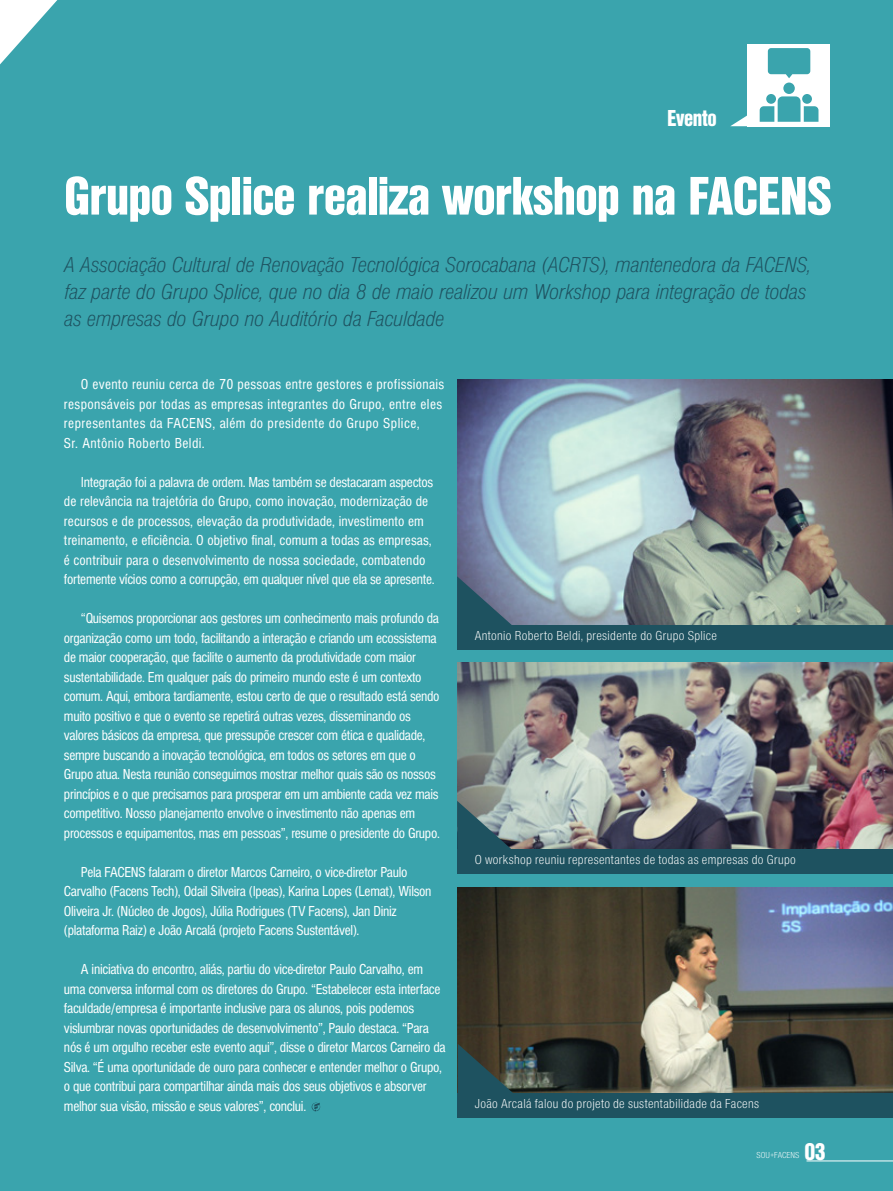
<style>
.page{position:relative;width:893px;height:1191px;background:#3aa4ad}
.page>*{position:absolute;margin:0;border:0;box-sizing:border-box;transform-origin:0 0}
.t1{font:56.4px "Nimbus Sans DOT Blac Cond";letter-spacing:-.02em;color:#fff;scale:1.04 1}
.t2{font:25.2px "Nimbus Sans DOT Blac Cond";color:#fff}
.t3{font:24px "Nimbus Sans DOT Blac Cond";color:#fff}
.t4{font:22.35px/27.2px "Nimbus Sans DOT Ligh Cond Ital";letter-spacing:-.01em;color:#1e5260;scale:1.04 1}
.t5{font:condensed 15px/19.5px "Nimbus Sans DOT";letter-spacing:-.02em;color:#fff}
.t6{font:condensed 15px/19.5px "Nimbus Sans DOT";letter-spacing:.005em;color:#fff}
.t7{font:condensed 15px/19.5px "Nimbus Sans DOT";letter-spacing:.025em;color:#fff}
.t8{font:13.5px "Nimbus Sans DOT Ligh Cond";letter-spacing:.025em;color:#fff}
.t9{font:9px "Nimbus Sans DOT Ligh Cond";color:#fff}
</style>
<div class="page">
<img style="left:458px;top:887px;width:435px;height:206px">
<hr style="left:806px;top:1160px;width:87px;height:1px;background:#fff">
<div style="left:748px;top:44px;width:82px;height:82px;background:#fff"></div>
<svg style="left:0;top:0;width:57px;height:64px"></svg>
<img style="left:457px;top:379px;width:436px;height:246px">
<img style="left:457px;top:663px;width:436px;height:186px">
<svg style="left:457px;top:576px;width:81px;height:72px"></svg>
<div style="left:458px;top:625px;width:435px;height:24px;background:#1e5260"></div>
<svg style="left:457px;top:801px;width:81px;height:72px"></svg>
<svg style="left:458px;top:1043px;width:81px;height:50px"></svg>
<div style="left:458px;top:849px;width:435px;height:24px;background:#1e5260"></div>
<div style="left:458px;top:1093px;width:435px;height:24px;background:#1e5260"></div>
<svg style="left:312px;top:1102px;width:8px;height:9px"></svg>
<svg style="left:768px;top:48px;width:42px;height:30px"></svg>
<div style="left:783px;top:83px;width:12px;height:11px;background:#3aa4ad;border-radius:50%"></div>
<svg style="left:802px;top:94px;width:10px;height:10px"></svg>
<svg style="left:731px;top:96px;width:87px;height:30px"></svg>
<div style="left:766px;top:94px;width:10px;height:10px;background:#3aa4ad;border-radius:50%"></div>
<h3 class="t3" style="left:667px;top:105px;width:51px">Evento</h3>
<h1 class="t1" style="left:64px;top:164px;width:644px">Grupo Splice realiza workshop na FACENS</h1>
<h3 class="t4" style="left:64px;top:251px;width:720px">A Associação Cultural de Renovação Tecnológica Sorocabana (ACRTS), mantenedora da FACENS, faz parte do Grupo Splice, que no dia 8 de maio realizou um Workshop para integração de todas as empresas do Grupo no Auditório da Faculdade</h3>
<p class="t7" style="left:64px;top:375px;width:382px;text-indent:17px">O evento reuniu cerca de 70 pessoas entre gestores e profissionais responsáveis por todas as empresas integrantes do Grupo, entre eles representantes da FACENS</p>
<p class="t5" style="left:212px;top:414px;width:209px">, além do presidente do Grupo Splice,</p>
<p class="t5" style="left:64px;top:433px;width:142px">Sr. Antônio Roberto Beldi.</p>
<p class="t6" style="left:64px;top:472px;width:372px;text-indent:17px">Integração foi a palavra de ordem. Mas também se destacaram aspectos de relevância na trajetória do Grupo, como inovação, modernização de recursos e de processos, elevação da produtividade, investimento em treinamento, e eficiência. O objetivo final, comum a todas as empresas, é contribuir para o desenvolvimento de nossa sociedade, combatendo fortemente vícios como a corrupção, em qualquer nível que ela se apresente.</p>
<p class="t5" style="left:64px;top:609px;width:377px;text-indent:17px">“Quisemos proporcionar aos gestores um conhecimento mais profundo da organização como um todo, facilitando a interação e criando um ecossistema de maior cooperação, que facilite o aumento da produtividade com maior sustentabilidade. Em qualquer país do primeiro mundo este é um contexto comum. Aqui, embora tardiamente, estou certo de que o resultado está sendo muito positivo e que o evento se repetirá outras vezes, disseminando os valores básicos da empresa, que pressupõe crescer com ética e qualidade, sempre buscando a inovação tecnológica, em todos os setores em que o Grupo atua. Nesta reunião conseguimos mostrar melhor quais são os nossos princípios e o que precisamos para prosperar em um ambiente cada vez mais competitivo. Nosso planejamento envolve o investimento não apenas em processos e equipamentos, mas em pessoas”, resume o presidente do Grupo.</p>
<p class="t5" style="left:81px;top:862px;width:38px">Pela FACENS</p>
<p class="t5" style="left:64px;top:862px;width:369px;text-indent:85px">falaram o diretor Marcos Carneiro, o vice-diretor Paulo Carvalho (Facens Tech), Odail Silveira (Ipeas), Karina Lopes (Lemat), Wilson Oliveira Jr. (Núcleo de Jogos), Júlia Rodrigues (TV Facens), Jan Diniz (plataforma Raiz) e João Arcalá (projeto Facens Sustentável).</p>
<p class="t5" style="left:64px;top:960px;width:383px;text-indent:17px">A iniciativa do encontro, aliás, partiu do vice-diretor Paulo Carvalho, em uma conversa informal com os diretores do Grupo. “Estabelecer esta interface faculdade/empresa é importante inclusive para os alunos, pois podemos vislumbrar novas oportunidades de desenvolvimento”, Paulo destaca. “Para nós é um orgulho receber este evento aqui”, disse o diretor Marcos Carneiro da Silva. “É uma oportunidade de ouro para conhecer e entender melhor o Grupo, o que contribui para compartilhar ainda mais dos seus objetivos e absorver melhor sua visão, missão e seus valores”, conclui.</p>
<p class="t8" style="left:475px;top:628px;width:244px">Antonio Roberto Beldi, presidente do Grupo Splice</p>
<p class="t8" style="left:475px;top:852px;width:322px">O workshop reuniu representantes de todas as empresas do Grupo</p>
<p class="t8" style="left:475px;top:1096px;width:286px">João Arcalá falou do projeto de sustentabilidade da Facens</p>
<p class="t9" style="left:756px;top:1150px;width:44px">SOU+FACENS</p>
<h2 class="t2" style="left:804px;top:1137px;width:23px">03</h2>
</div>
